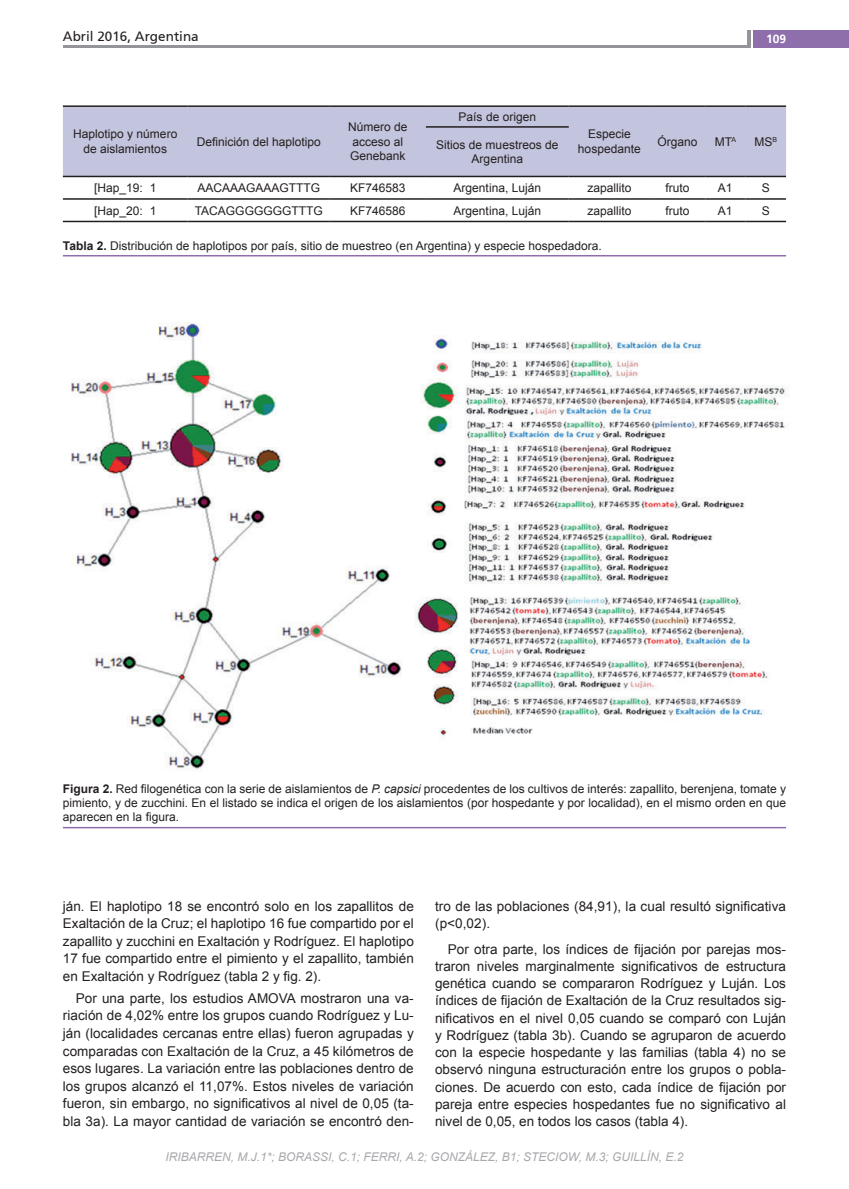
<style>
.page{position:relative;width:849px;height:1189px;background:#fff}
.page>*{position:absolute;margin:0;border:0;box-sizing:border-box;transform-origin:0 0}
.t1{font:13.5px/17.5px "Arial";color:#231f20;text-align:justify}
.t2{font:500 13.5px "Frutiger Roman";color:#231f20}
.t3{font:12px/14.4px "Arial";color:#231f20;text-align:center}
.t4{font:italic 12px "Arial";color:#a8a9ad}
.t5{font:700 12px "Frutiger";color:#fff}
.s1{font-weight:700}
.s2{font-style:italic}
</style>
<div class="page">
<div style="left:753px;top:30px;width:96px;height:17px;background:#8e6fac"></div>
<hr style="left:747px;top:30px;width:4px;height:17px;background:#939598">
<hr style="left:63px;top:45px;width:686px;height:2px;background:#939598">
<div style="left:63px;top:107px;width:723px;height:69px;background:#c3c4dd"></div>
<hr style="left:63px;top:105px;width:125px;height:2px;background:#231f20">
<hr style="left:188px;top:105px;width:142px;height:2px;background:#231f20">
<hr style="left:330px;top:105px;width:96px;height:2px;background:#231f20">
<hr style="left:426px;top:105px;width:143px;height:2px;background:#231f20">
<hr style="left:569px;top:105px;width:81px;height:2px;background:#231f20">
<hr style="left:650px;top:105px;width:55px;height:2px;background:#231f20">
<hr style="left:705px;top:105px;width:40px;height:2px;background:#231f20">
<hr style="left:745px;top:105px;width:41px;height:2px;background:#231f20">
<hr style="left:426px;top:126px;width:143px;height:2px;background:#231f20">
<hr style="left:63px;top:176px;width:125px;height:1px;background:#231f20">
<hr style="left:188px;top:176px;width:142px;height:1px;background:#231f20">
<hr style="left:330px;top:176px;width:96px;height:1px;background:#231f20">
<hr style="left:426px;top:176px;width:143px;height:1px;background:#231f20">
<hr style="left:569px;top:176px;width:81px;height:1px;background:#231f20">
<hr style="left:650px;top:176px;width:55px;height:1px;background:#231f20">
<hr style="left:705px;top:176px;width:40px;height:1px;background:#231f20">
<hr style="left:745px;top:176px;width:41px;height:1px;background:#231f20">
<hr style="left:63px;top:198px;width:125px;height:2px;background:#231f20">
<hr style="left:188px;top:198px;width:142px;height:2px;background:#231f20">
<hr style="left:330px;top:198px;width:96px;height:2px;background:#231f20">
<hr style="left:426px;top:198px;width:143px;height:2px;background:#231f20">
<hr style="left:569px;top:198px;width:81px;height:2px;background:#231f20">
<hr style="left:650px;top:198px;width:55px;height:2px;background:#231f20">
<hr style="left:705px;top:198px;width:40px;height:2px;background:#231f20">
<hr style="left:745px;top:198px;width:41px;height:2px;background:#231f20">
<hr style="left:63px;top:221px;width:125px;height:1px;background:#231f20">
<hr style="left:188px;top:221px;width:142px;height:1px;background:#231f20">
<hr style="left:330px;top:221px;width:96px;height:1px;background:#231f20">
<hr style="left:426px;top:221px;width:143px;height:1px;background:#231f20">
<hr style="left:569px;top:221px;width:81px;height:1px;background:#231f20">
<hr style="left:650px;top:221px;width:55px;height:1px;background:#231f20">
<hr style="left:705px;top:221px;width:40px;height:1px;background:#231f20">
<hr style="left:745px;top:221px;width:41px;height:1px;background:#231f20">
<hr style="left:63px;top:255px;width:723px;height:1px;background:#8e6fac">
<hr style="left:63px;top:827px;width:723px;height:1px;background:#8e6fac">
<img style="left:70px;top:322px;width:719px;height:449px">
<p class="t2" style="left:63px;top:28px;width:137px">Abril 2016, Argentina</p>
<p class="t5" style="left:766px;top:31px;width:22px">109</p>
<p class="t3" style="left:73px;top:127px;width:106px">Haplotipo y número de aislamientos</p>
<p class="t3" style="left:197px;top:134px;width:126px">Definición del haplotipo</p>
<p class="t3" style="left:348px;top:120px;width:61px;text-align:left">Número de acceso al<br>Genebank</p>
<p class="t3" style="left:458px;top:110px;width:79px">País de origen</p>
<p class="t3" style="left:436px;top:138px;width:124px">Sitios de muestreos de<br>Argentina</p>
<p class="t3" style="left:578px;top:127px;width:64px">Especie hospedante</p>
<p class="t3" style="left:657px;top:134px;width:42px">Órgano</p>
<p class="t3" style="left:715px;top:134px;width:23px">MT<sup>A</sup></p>
<p class="t3" style="left:754px;top:134px;width:24px">MS<sup>B</sup></p>
<p class="t3" style="left:94px;top:181px;width:64px">[Hap_19: 1</p>
<p class="t3" style="left:197px;top:181px;width:124px">AACAAAGAAAGTTTG</p>
<p class="t3" style="left:350px;top:181px;width:57px">KF746583</p>
<p class="t3" style="left:453px;top:181px;width:89px">Argentina, Luján</p>
<p class="t3" style="left:587px;top:181px;width:46px">zapallito</p>
<p class="t3" style="left:665px;top:181px;width:26px">fruto</p>
<p class="t3" style="left:718px;top:181px;width:16px">A1</p>
<p class="t3" style="left:761px;top:181px;width:10px">S</p>
<p class="t3" style="left:94px;top:203px;width:64px">[Hap_20: 1</p>
<p class="t3" style="left:195px;top:203px;width:129px">TACAGGGGGGGTTTG</p>
<p class="t3" style="left:350px;top:203px;width:57px">KF746586</p>
<p class="t3" style="left:453px;top:203px;width:89px">Argentina, Luján</p>
<p class="t3" style="left:587px;top:203px;width:46px">zapallito</p>
<p class="t3" style="left:665px;top:203px;width:26px">fruto</p>
<p class="t3" style="left:718px;top:203px;width:16px">A1</p>
<p class="t3" style="left:761px;top:203px;width:10px">S</p>
<p class="t3" style="left:63px;top:239px;width:540px"><span class="s1">Tabla 2.</span> Distribución de haplotipos por país, sitio de muestreo (en Argentina) y especie hospedadora.</p>
<p class="t3" style="left:63px;top:781px;width:724px;text-align:justify"><span class="s1">Figura 2.</span> Red filogenética con la serie de aislamientos de <span class="s2">P. CAPSICI</span> procedentes de los cultivos de interés: zapallito, berenjena, tomate y pimiento, y de zucchini. En el listado se indica el origen de los aislamientos (por hospedante y por localidad), en el mismo orden en que aparecen en la figura.</p>
<p class="t1" style="left:63px;top:897px;width:352px">ján. El haplotipo 18 se encontró solo en los zapallitos de Exaltación de la Cruz; el haplotipo 16 fue compartido por el zapallito y zucchini en Exaltación y Rodríguez. El haplotipo 17 fue compartido entre el pimiento y el zapallito, también en Exaltación y Rodríguez (tabla 2 y fig. 2).</p>
<p class="t1" style="left:63px;top:989px;width:352px;text-indent:13px">Por una parte, los estudios AMOVA mostraron una va&shy;riación de 4,02% entre los grupos cuando Rodríguez y Lu&shy;ján (localidades cercanas entre ellas) fueron agrupadas y comparadas con Exaltación de la Cruz, a 45 kilómetros de esos lugares. La variación entre las poblaciones dentro de los grupos alcanzó el 11,07%. Estos niveles de variación fueron, sin embargo, no significativos al nivel de 0,05 (ta&shy;bla 3a). La mayor cantidad de variación se encontró den-</p>
<p class="t1" style="left:435px;top:897px;width:352px">tro de las poblaciones (84,91), la cual resultó significativa (p&lt;0,02).</p>
<p class="t1" style="left:435px;top:940px;width:352px;text-indent:13px">Por otra parte, los índices de fijación por parejas mos&shy;traron niveles marginalmente significativos de estructura genética cuando se compararon Rodríguez y Luján. Los índices de fijación de Exaltación de la Cruz resultados sig&shy;nificativos en el nivel 0,05 cuando se comparó con Luján y Rodríguez (tabla 3b). Cuando se agruparon de acuerdo con la especie hospedante y las familias (tabla 4) no se observó ninguna estructuración entre los grupos o pobla&shy;ciones. De acuerdo con esto, cada índice de fijación por pareja entre especies hospedantes fue no significativo al nivel de 0,05, en todos los casos (tabla 4).</p>
<p class="t4" style="left:165px;top:1150px;width:519px">IRIBARREN, M.J.1*; BORASSI, C.1; FERRI, A.2; GONZÁLEZ, B1; STECIOW, M.3; GUILLÍN, E.2</p>
</div>
